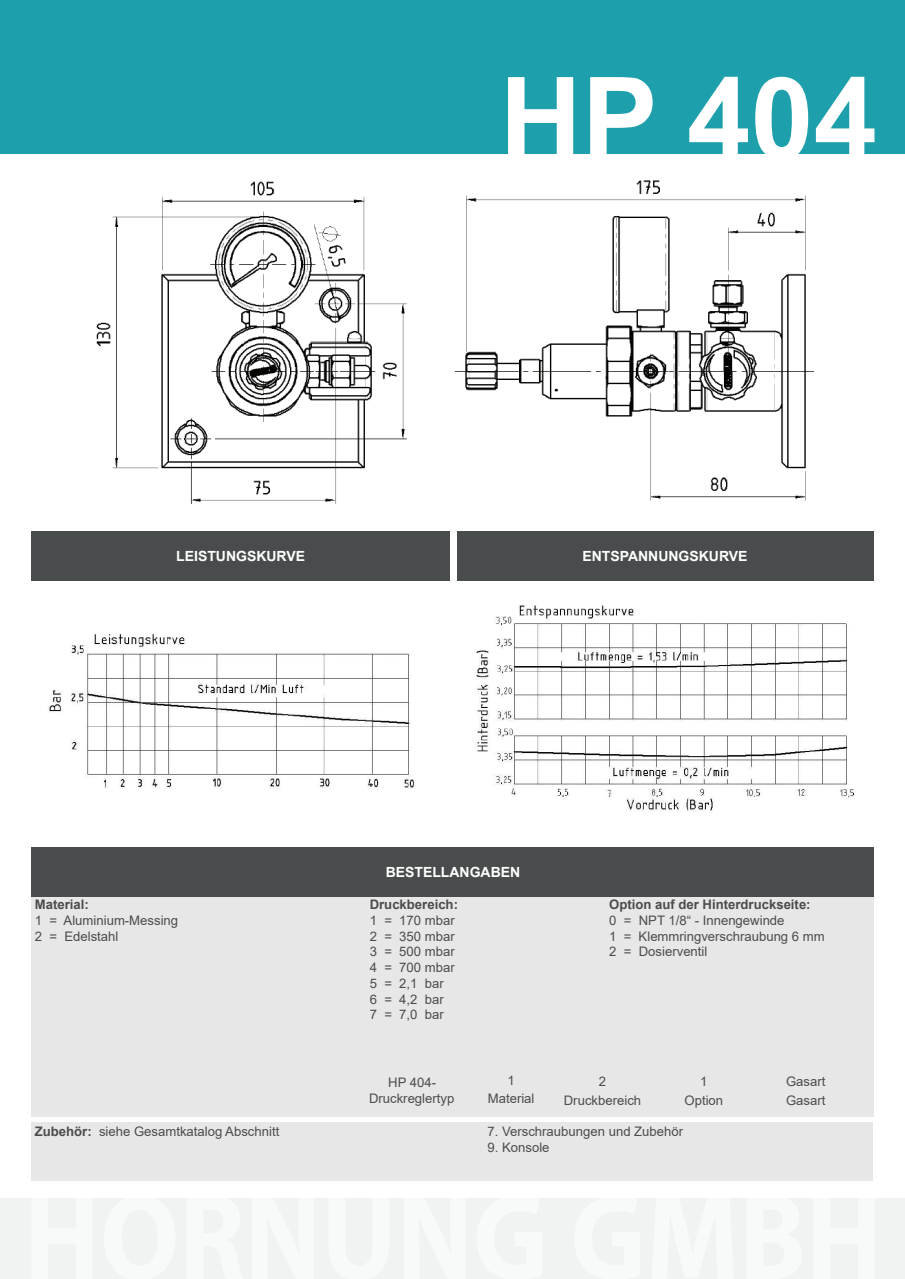
<style>
.page{position:relative;width:905px;height:1279px;background:#fff}
.page>*{position:absolute;margin:0;border:0;box-sizing:border-box;transform-origin:0 0}
.t1{font:700 113.75px "Arial";color:#fff}
.t2{font:700 14px "Arial";color:#fff}
.t3{font:13.12px/15.8px "Arial";color:#4c4c4c}
.t4{font:700 13.12px "Arial";color:#4c4c4c}
.s1{font-weight:700}
</style>
<div class="page">
<div style="left:0;top:0;width:904px;height:153px;background:#1da0ab"></div>
<div style="left:32px;top:531px;width:417px;height:49px;background:#494c4c"></div>
<div style="left:456px;top:531px;width:417px;height:49px;background:#494c4c"></div>
<div style="left:31px;top:847px;width:842px;height:269px;background:#e6e7e6"></div>
<div style="left:31px;top:847px;width:842px;height:50px;background:#494c4c"></div>
<div style="left:0;top:1198px;width:904px;height:80px;background:#f1f3f3"></div>
<div style="left:32px;top:1121px;width:841px;height:59px;background:#e6e7e6"></div>
<img style="left:96px;top:180px;width:717px;height:324px">
<img style="left:476px;top:605px;width:379px;height:206px">
<img style="left:48px;top:634px;width:367px;height:155px">
<h1 class="t1" style="left:499px;top:38px;width:379px">HP 404</h1>
<p class="t2" style="left:176px;top:546px;width:130px">LEISTUNGSKURVE</p>
<p class="t2" style="left:582px;top:546px;width:167px">ENTSPANNUNGSKURVE</p>
<p class="t4" style="left:35px;top:895px;width:55px">Material:</p>
<p class="t3" style="left:35px;top:912px;width:145px">1 = Aluminium-Messing<br>2 = Edelstahl</p>
<p class="t2" style="left:385px;top:862px;width:136px">BESTELLANGABEN</p>
<p class="t4" style="left:369px;top:895px;width:90px">Druckbereich:</p>
<p class="t3" style="left:369px;top:912px;width:86px">1 = 170 mbar<br>2 = 350 mbar<br>3 = 500 mbar<br>4 = 700 mbar<br>5 = 2,1 bar<br>6 = 4,2 bar<br>7 = 7,0 bar</p>
<p class="t4" style="left:609px;top:895px;width:203px">Option auf der Hinterdruckseite:</p>
<p class="t3" style="left:609px;top:912px;width:217px">0 = NPT 1/8“ - Innengewinde<br>1 = Klemmringverschraubung 6 mm<br>2 = Dosierventil</p>
<p class="t3" style="left:507px;top:1071px;width:9px">1</p>
<p class="t3" style="left:369px;top:1073px;width:87px;line-height:16.4px;text-align:center">HP 404-<br>Druckreglertyp</p>
<p class="t3" style="left:785px;top:1071px;width:41px;line-height:19.2px">Gasart<br>Gasart</p>
<p class="t3" style="left:563px;top:1071px;width:79px;line-height:19.2px;text-align:center">2<br>Druckbereich</p>
<p class="t3" style="left:684px;top:1071px;width:40px;line-height:19.2px;text-align:center">1<br>Option</p>
<p class="t3" style="left:487px;top:1089px;width:48px">Material</p>
<p class="t3" style="left:35px;top:1123px;width:246px"><span class="s1">Zubehör:</span> siehe Gesamtkatalog Abschnitt</p>
<p class="t3" style="left:487px;top:1123px;width:197px">7. Verschraubungen und Zubehör</p>
<p class="t3" style="left:487px;top:1138px;width:64px">9. Konsole</p>
</div>
